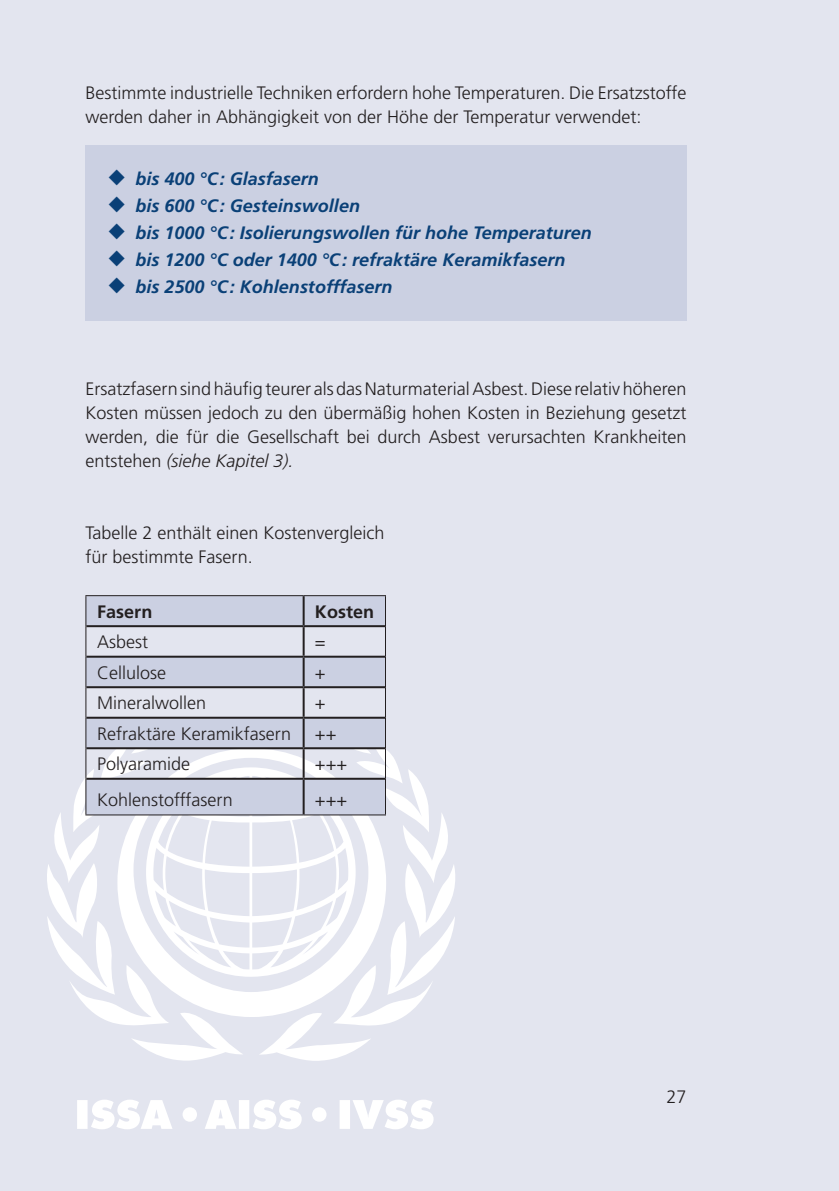
<style>
.page{position:relative;width:839px;height:1191px;background:#e3e5ef}
.page>*{position:absolute;margin:0;border:0;box-sizing:border-box;transform-origin:0 0}
.t1{font:300 18px/24px "Frutiger LT";color:#231f20}
.t2{font:italic 700 18px "Frutiger LT";color:#0a4077}
.t3{font:700 18px "Frutiger LT";color:#231f20}
.s1{font-style:italic}
</style>
<div class="page">
<div style="left:77px;top:1100px;width:11px;height:29px;background:#fff"></div>
<div style="left:339px;top:1100px;width:11px;height:29px;background:#fff"></div>
<svg style="left:353px;top:1100px;width:80px;height:29px"></svg>
<div style="left:182px;top:1107px;width:15px;height:14px;background:#fff;border-radius:50%"></div>
<svg style="left:91px;top:1100px;width:81px;height:29px"></svg>
<div style="left:312px;top:1107px;width:14px;height:14px;background:#fff;border-radius:50%"></div>
<svg style="left:205px;top:1100px;width:32px;height:29px"></svg>
<div style="left:239px;top:1100px;width:10px;height:29px;background:#fff"></div>
<svg style="left:253px;top:1100px;width:49px;height:29px"></svg>
<svg style="left:47px;top:779px;width:196px;height:282px"></svg>
<svg style="left:259px;top:750px;width:196px;height:311px"></svg>
<svg style="left:146px;top:815px;width:210px;height:162px"></svg>
<div style="left:85px;top:145px;width:601px;height:176px;background:#cbd0e2"></div>
<svg style="left:86px;top:596px;width:299px;height:218px;fill:#cbd0e2"></svg>
<hr style="left:85px;top:595px;width:219px;height:1px;background:#231f20">
<hr style="left:85px;top:596px;width:1px;height:30px;background:#231f20">
<hr style="left:304px;top:595px;width:82px;height:1px;background:#231f20">
<hr style="left:385px;top:596px;width:1px;height:30px;background:#231f20">
<hr style="left:85px;top:626px;width:1px;height:31px;background:#231f20">
<hr style="left:385px;top:626px;width:1px;height:31px;background:#231f20">
<hr style="left:85px;top:657px;width:1px;height:30px;background:#231f20">
<hr style="left:385px;top:657px;width:1px;height:30px;background:#231f20">
<hr style="left:85px;top:687px;width:1px;height:31px;background:#231f20">
<hr style="left:385px;top:687px;width:1px;height:31px;background:#231f20">
<hr style="left:85px;top:718px;width:1px;height:30px;background:#231f20">
<hr style="left:385px;top:718px;width:1px;height:30px;background:#231f20">
<hr style="left:85px;top:748px;width:1px;height:31px;background:#231f20">
<hr style="left:385px;top:748px;width:1px;height:31px;background:#231f20">
<hr style="left:85px;top:779px;width:1px;height:35px;background:#231f20">
<hr style="left:385px;top:779px;width:1px;height:35px;background:#231f20">
<hr style="left:85px;top:814px;width:219px;height:1px;background:#231f20">
<hr style="left:304px;top:814px;width:82px;height:1px;background:#231f20">
<hr style="left:303px;top:596px;width:2px;height:29px;background:#231f20">
<hr style="left:86px;top:625px;width:218px;height:2px;background:#231f20">
<hr style="left:304px;top:625px;width:81px;height:2px;background:#231f20">
<hr style="left:303px;top:627px;width:2px;height:29px;background:#231f20">
<hr style="left:86px;top:656px;width:218px;height:2px;background:#231f20">
<hr style="left:304px;top:656px;width:81px;height:2px;background:#231f20">
<hr style="left:303px;top:658px;width:2px;height:28px;background:#231f20">
<hr style="left:86px;top:686px;width:218px;height:2px;background:#231f20">
<hr style="left:304px;top:686px;width:81px;height:2px;background:#231f20">
<hr style="left:303px;top:688px;width:2px;height:29px;background:#231f20">
<hr style="left:86px;top:717px;width:218px;height:2px;background:#231f20">
<hr style="left:304px;top:717px;width:81px;height:2px;background:#231f20">
<hr style="left:303px;top:719px;width:2px;height:28px;background:#231f20">
<hr style="left:86px;top:747px;width:218px;height:2px;background:#231f20">
<hr style="left:304px;top:747px;width:81px;height:2px;background:#231f20">
<hr style="left:303px;top:749px;width:2px;height:29px;background:#231f20">
<hr style="left:86px;top:778px;width:218px;height:2px;background:#231f20">
<hr style="left:304px;top:778px;width:81px;height:2px;background:#231f20">
<hr style="left:303px;top:780px;width:2px;height:34px;background:#231f20">
<p class="t1" style="left:85px;top:81px;width:602px">Bestimmte industrielle Techniken erfordern hohe Temperaturen. Die Ersatzstoffe werden daher in Abhängigkeit von der Höhe der Temperatur verwendet:</p>
<p class="t2" style="left:108px;top:168px;width:212px">◆ bis 400 °C : Glasfasern</p>
<p class="t2" style="left:108px;top:195px;width:253px">◆ bis 600 °C : Gesteinswollen</p>
<p class="t2" style="left:108px;top:222px;width:485px">◆ bis 1000 °C : Isolierungswollen für hohe Temperaturen</p>
<p class="t2" style="left:108px;top:249px;width:459px">◆ bis 1200 °C oder 1400 °C : refraktäre Keramikfasern</p>
<p class="t2" style="left:108px;top:276px;width:286px">◆ bis 2500 °C : Kohlenstofffasern</p>
<p class="t1" style="left:85px;top:377px;width:602px;text-align:justify">Ersatzfasern sind häufig teurer als das Naturmaterial Asbest. Diese relativ höheren Kosten müssen jedoch zu den übermäßig hohen Kosten in Beziehung gesetzt werden, die für die Gesellschaft bei durch Asbest verursachten Krankheiten entstehen <span class="s1">(siehe Kapitel 3).</span></p>
<p class="t1" style="left:85px;top:521px;width:301px">Tabelle 2 enthält einen Kostenvergleich für bestimmte Fasern.</p>
<p class="t3" style="left:97px;top:601px;width:57px">Fasern</p>
<p class="t3" style="left:315px;top:601px;width:61px">Kosten</p>
<p class="t1" style="left:97px;top:630px;width:53px">Asbest</p>
<p class="t1" style="left:315px;top:630px;width:12px">=</p>
<p class="t1" style="left:97px;top:661px;width:71px">Cellulose</p>
<p class="t1" style="left:315px;top:661px;width:12px">+</p>
<p class="t1" style="left:97px;top:691px;width:111px">Mineralwollen</p>
<p class="t1" style="left:315px;top:691px;width:12px">+</p>
<p class="t1" style="left:97px;top:722px;width:195px">Refraktäre Keramikfasern</p>
<p class="t1" style="left:315px;top:722px;width:23px">++</p>
<p class="t1" style="left:97px;top:752px;width:94px">Polyaramide</p>
<p class="t1" style="left:315px;top:752px;width:34px">+++</p>
<p class="t1" style="left:97px;top:788px;width:137px">Kohlenstofffasern</p>
<p class="t1" style="left:315px;top:788px;width:34px">+++</p>
<p class="t1" style="left:666px;top:1084px;width:22px">27</p>
</div>
